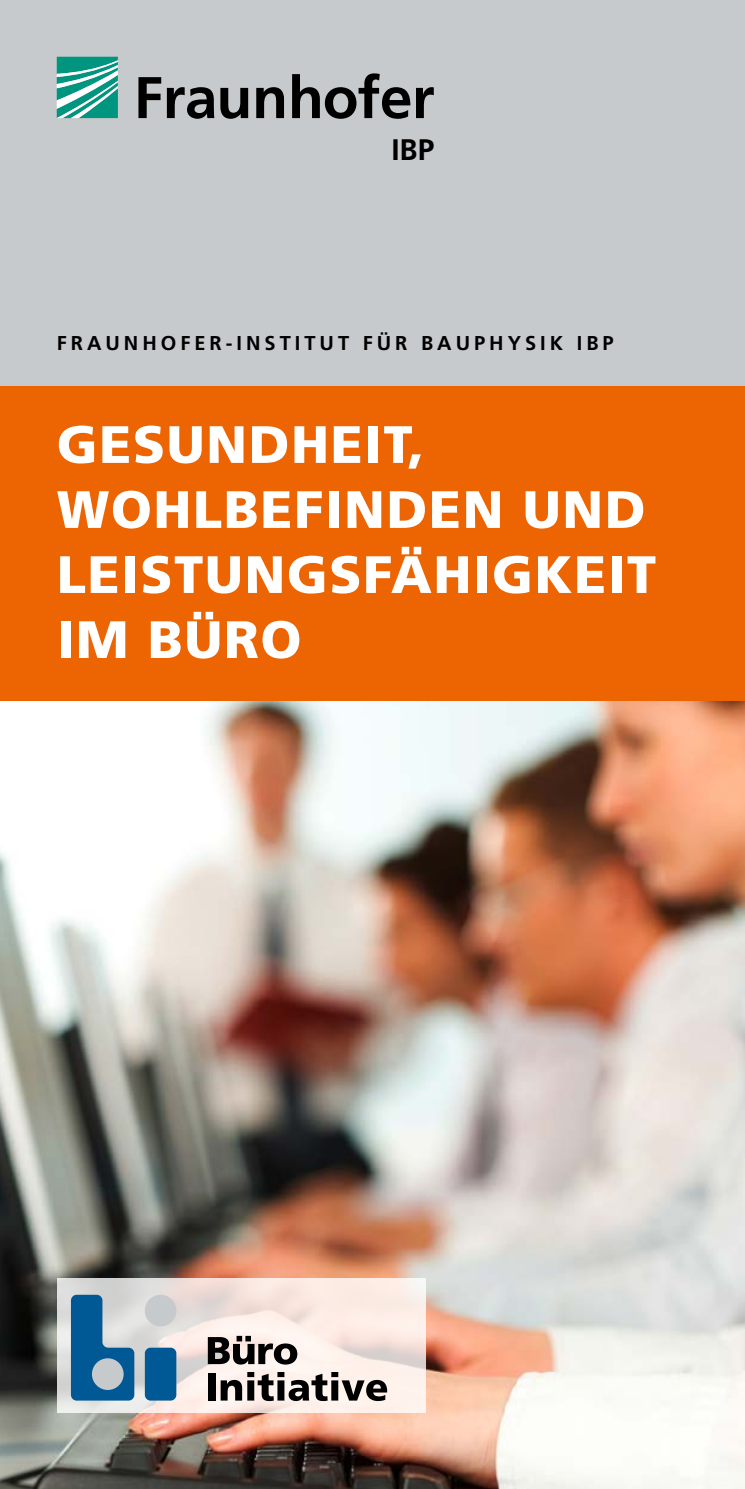
<style>
.page{position:relative;width:745px;height:1489px;background:#fff}
.page>*{position:absolute;margin:0;border:0;box-sizing:border-box;transform-origin:0 0}
.t1{font:900 52.5px/65px "Frutiger LT Com";letter-spacing:.03em;color:#fff}
.t2{font:700 29.75px "Frutiger LT Com";color:#000}
.t3{font:700 20px "Frutiger LT Com";letter-spacing:.2em;color:#000}
</style>
<div class="page">
<img style="left:0;top:700px;width:744px;height:788px">
<div style="left:0;top:350px;width:744px;height:350px;background:#ec6502"></div>
<div style="left:0;top:0;width:744px;height:385px;background:#c7cacc"></div>
<svg style="left:57px;top:57px;width:61px;height:61px;background:#4bb3a3"></svg>
<svg style="left:138px;top:73px;width:295px;height:46px"></svg>
<svg style="left:57px;top:1278px;width:368px;height:135px;background:#f1e6e1"></svg>
<svg style="left:71px;top:1294px;width:63px;height:106px;background:#4180a9"></svg>
<div style="left:145px;top:1347px;width:31px;height:53px;background:#005995;border-radius:6px"></div>
<div style="left:145px;top:1294px;width:31px;height:32px;background:#c7cacc;border-radius:50%"></div>
<div style="left:92px;top:1358px;width:31px;height:31px;background:#c7cacc;border-radius:50%"></div>
<svg style="left:208px;top:1335px;width:89px;height:29px;background:#7a7370"></svg>
<div style="left:208px;top:1373px;width:7px;height:27px;background:#000"></div>
<svg style="left:220px;top:1371px;width:167px;height:29px"></svg>
<p class="t2" style="left:391px;top:132px;width:44px">IBP</p>
<p class="t3" style="left:57px;top:331px;width:558px">FRAUNHOFER-INSTITUT FÜR BAUPHYSIK IBP</p>
<p class="t1" style="left:57px;top:412px;width:600px">GESUNDHEIT,<br>WOHLBEFINDEN UND<br>LEISTUNGSFÄHIGKEIT<br>IM BÜRO</p>
</div>
